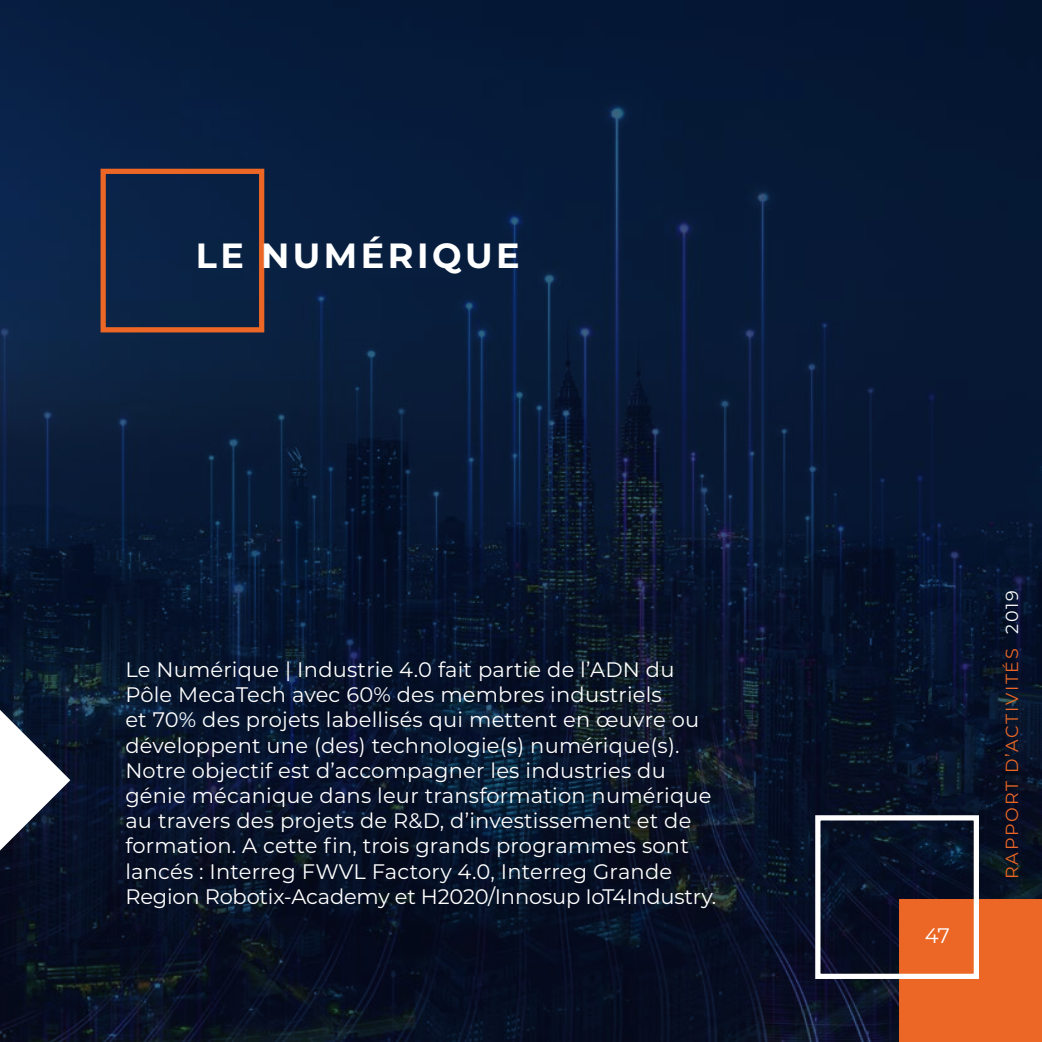
<style>
.page{position:relative;width:1042px;height:1042px;background:#fff}
.page>*{position:absolute;margin:0;border:0;box-sizing:border-box;transform-origin:0 0}
.t1{font:700 35px "Montserrat";letter-spacing:.1em;color:#fff}
.t2{font:21px/25.2px "Montserrat";letter-spacing:.01em;color:#fff}
.t3{font:17.5px "Montserrat";letter-spacing:.1em;color:#ec6725}
.s1{color:#fff}
</style>
<div class="page">
<img style="left:1px;top:0;width:1041px;height:1042px">
<div style="left:101px;top:169px;width:163px;height:163px;border:5px solid #ec6725"></div>
<svg style="left:0;top:710px;width:70px;height:140px"></svg>
<div style="left:900px;top:900px;width:142px;height:142px;background:#ec6725"></div>
<div style="left:815px;top:815px;width:164px;height:164px;border:5px solid #fff"></div>
<h1 class="t1" style="left:196px;top:230px;width:325px">LE NUMÉRIQUE</h1>
<p class="t2" style="left:125px;top:656px;width:592px">Le Numérique | Industrie 4.0 fait partie de l’ADN du Pôle MecaTech avec 60% des membres industriels<br>et 70% des projets labellisés qui mettent en œuvre ou développent une (des) technologie(s) numérique(s).<br>Notre objectif est d’accompagner les industries du génie mécanique dans leur transformation numérique au travers des projets de R&amp;D, d’investissement et de formation. A cette fin, trois grands programmes sont lancés : Interreg FWVL Factory 4.0, Interreg Grande Region Robotix-Academy et H2020/Innosup IoT4Industry.</p>
<p class="t2" style="left:924px;top:922px;width:27px">47</p>
<p class="t3" style="left:1000px;top:879px;width:290px;rotate:-90deg">RAPPORT D’ACTIVITÉS <span class="s1">2019</span></p>
</div>
